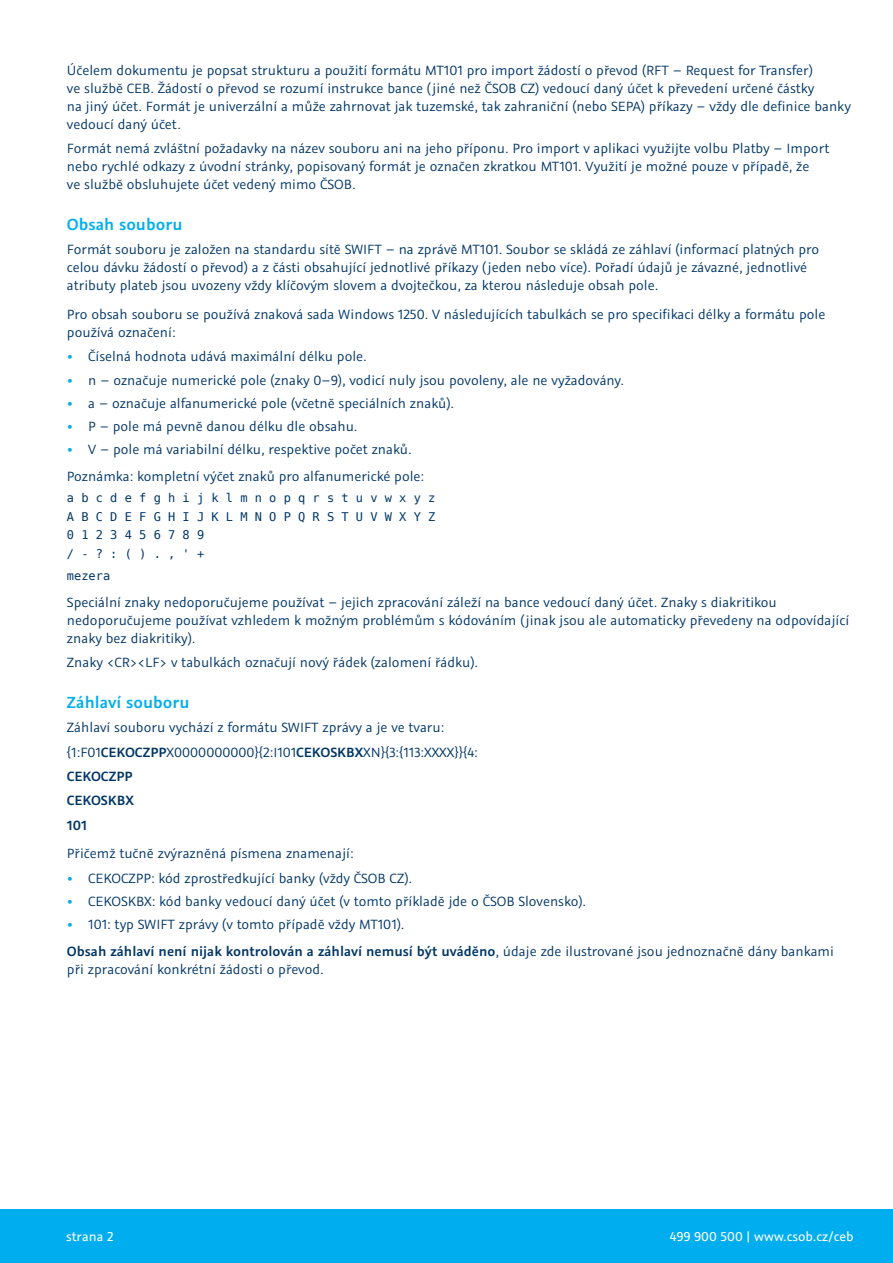
<style>
.page{position:relative;width:893px;height:1263px;background:#fff}
.page>*{position:absolute;margin:0;border:0;box-sizing:border-box;transform-origin:0 0}
.podnadpis_x_x_x{font:600 18px "Graublau Sans";color:#00aeef}
.normal_text{font:15px/18px "Graublau Sans";color:#003667}
.normal_text_odrazky{font:15px "Graublau Sans";color:#003667}
.normal_text-2{font:600 15px "Graublau Sans";color:#003667}
.podnadpis_x_x{font:14.4px "Graublau Sans";color:#fff}
.normal_text-3{font:12px "DejaVu Sans Mono";color:#003667}
.s1{font-weight:700;color:#00aeef}
.s2{font-weight:600}
</style>
<div class="page">
<div style="left:0;top:1209px;width:893px;height:54px;background:#00aeef"></div>
<p class="normal_text" style="left:67px;top:61px;width:785px">Účelem dokumentu je popsat strukturu a použití formátu MT101 pro import žádostí o převod (RFT – Request for Transfer)<br>ve službě CEB. Žádostí o převod se rozumí instrukce bance (jiné než ČSOB CZ) vedoucí daný účet k převedení určené částky<br>na jiný účet. Formát je univerzální a může zahrnovat jak tuzemské, tak zahraniční (nebo SEPA) příkazy – vždy dle definice banky vedoucí daný účet.</p>
<p class="normal_text" style="left:67px;top:140px;width:764px">Formát nemá zvláštní požadavky na název souboru ani na jeho příponu. Pro import v aplikaci využijte volbu Platby – Import nebo rychlé odkazy z úvodní stránky, popisovaný formát je označen zkratkou MT101. Využití je možné pouze v případě, že<br>ve službě obsluhujete účet vedený mimo ČSOB.</p>
<p class="podnadpis_x_x_x" style="left:67px;top:213px;width:117px">Obsah souboru</p>
<p class="normal_text" style="left:67px;top:241px;width:754px">Formát souboru je založen na standardu sítě SWIFT – na zprávě MT101. Soubor se skládá ze záhlaví (informací platných pro celou dávku žádostí o převod) a z části obsahující jednotlivé příkazy (jeden nebo více). Pořadí údajů je závazné, jednotlivé atributy plateb jsou uvozeny vždy klíčovým slovem a dvojtečkou, za kterou následuje obsah pole.</p>
<p class="normal_text" style="left:67px;top:305px;width:760px">Pro obsah souboru se používá znaková sada Windows 1250. V následujících tabulkách se pro specifikaci délky a formátu pole používá označení:</p>
<p class="normal_text_odrazky" style="left:67px;top:348px;width:301px"><span class="s1">•</span> Číselná hodnota udává maximální délku pole.</p>
<p class="normal_text_odrazky" style="left:67px;top:371px;width:559px"><span class="s1">•</span> n – označuje numerické pole (znaky 0–9), vodicí nuly jsou povoleny, ale ne vyžadovány.</p>
<p class="normal_text_odrazky" style="left:67px;top:394px;width:389px"><span class="s1">•</span> a – označuje alfanumerické pole (včetně speciálních znaků).</p>
<p class="normal_text_odrazky" style="left:67px;top:417px;width:292px"><span class="s1">•</span> P – pole má pevně danou délku dle obsahu.</p>
<p class="normal_text_odrazky" style="left:67px;top:440px;width:346px"><span class="s1">•</span> V – pole má variabilní délku, respektive počet znaků.</p>
<p class="normal_text" style="left:67px;top:467px;width:359px">Poznámka: kompletní výčet znaků pro alfanumerické pole:</p>
<p class="normal_text-3" style="left:67px;top:489px;width:370px">a b c d e f g h i j k l m n o p q r s t u v w x y z</p>
<p class="normal_text-3" style="left:67px;top:508px;width:370px">A B C D E F G H I J K L M N O P Q R S T U V W X Y Z</p>
<p class="normal_text-3" style="left:67px;top:527px;width:139px">0 1 2 3 4 5 6 7 8 9</p>
<p class="normal_text-3" style="left:67px;top:545px;width:139px">/ - ? : ( ) . , ' +</p>
<p class="normal_text-3" style="left:67px;top:568px;width:45px">mezera</p>
<p class="normal_text" style="left:67px;top:593px;width:784px">Speciální znaky nedoporučujeme používat – jejich zpracování záleží na bance vedoucí daný účet. Znaky s diakritikou nedoporučujeme používat vzhledem k možným problémům s kódováním (jinak jsou ale automaticky převedeny na odpovídající znaky bez diakritiky).</p>
<p class="normal_text" style="left:67px;top:653px;width:413px">Znaky &lt;CR&gt;&lt;LF&gt; v tabulkách označují nový řádek (zalomení řádku).</p>
<p class="podnadpis_x_x_x" style="left:67px;top:691px;width:124px">Záhlaví souboru</p>
<p class="normal_text" style="left:67px;top:718px;width:379px">Záhlaví souboru vychází z formátu SWIFT zprávy a je ve tvaru:</p>
<p class="normal_text" style="left:67px;top:743px;width:412px">{1:F01<span class="s2">CEKOCZPP</span>X0000000000}{2:I101<span class="s2">CEKOSKBX</span>XN}{3:{113:XXXX}}{4:</p>
<p class="normal_text-2" style="left:67px;top:767px;width:67px">CEKOCZPP</p>
<p class="normal_text-2" style="left:67px;top:791px;width:68px">CEKOSKBX</p>
<p class="normal_text-2" style="left:67px;top:815px;width:22px">101</p>
<p class="normal_text" style="left:67px;top:845px;width:288px">Přičemž tučně zvýrazněná písmena znamenají:</p>
<p class="normal_text_odrazky" style="left:67px;top:869px;width:347px"><span class="s1">•</span> CEKOCZPP: kód zprostředkující banky (vždy ČSOB CZ).</p>
<p class="normal_text_odrazky" style="left:67px;top:892px;width:521px"><span class="s1">•</span> CEKOSKBX: kód banky vedoucí daný účet (v tomto příkladě jde o ČSOB Slovensko).</p>
<p class="normal_text_odrazky" style="left:67px;top:915px;width:339px"><span class="s1">•</span> 101: typ SWIFT zprávy (v tomto případě vždy MT101).</p>
<p class="normal_text" style="left:67px;top:942px;width:768px"><span class="s2">Obsah záhlaví není nijak kontrolován a záhlaví nemusí být uváděno</span>, údaje zde ilustrované jsou jednoznačně dány bankami při zpracování konkrétní žádosti o převod.</p>
<p class="podnadpis_x_x" style="left:66px;top:1227px;width:49px">strana 2</p>
<p class="podnadpis_x_x" style="left:670px;top:1227px;width:185px">499 900 500 | www.csob.cz/ceb</p>
</div>
